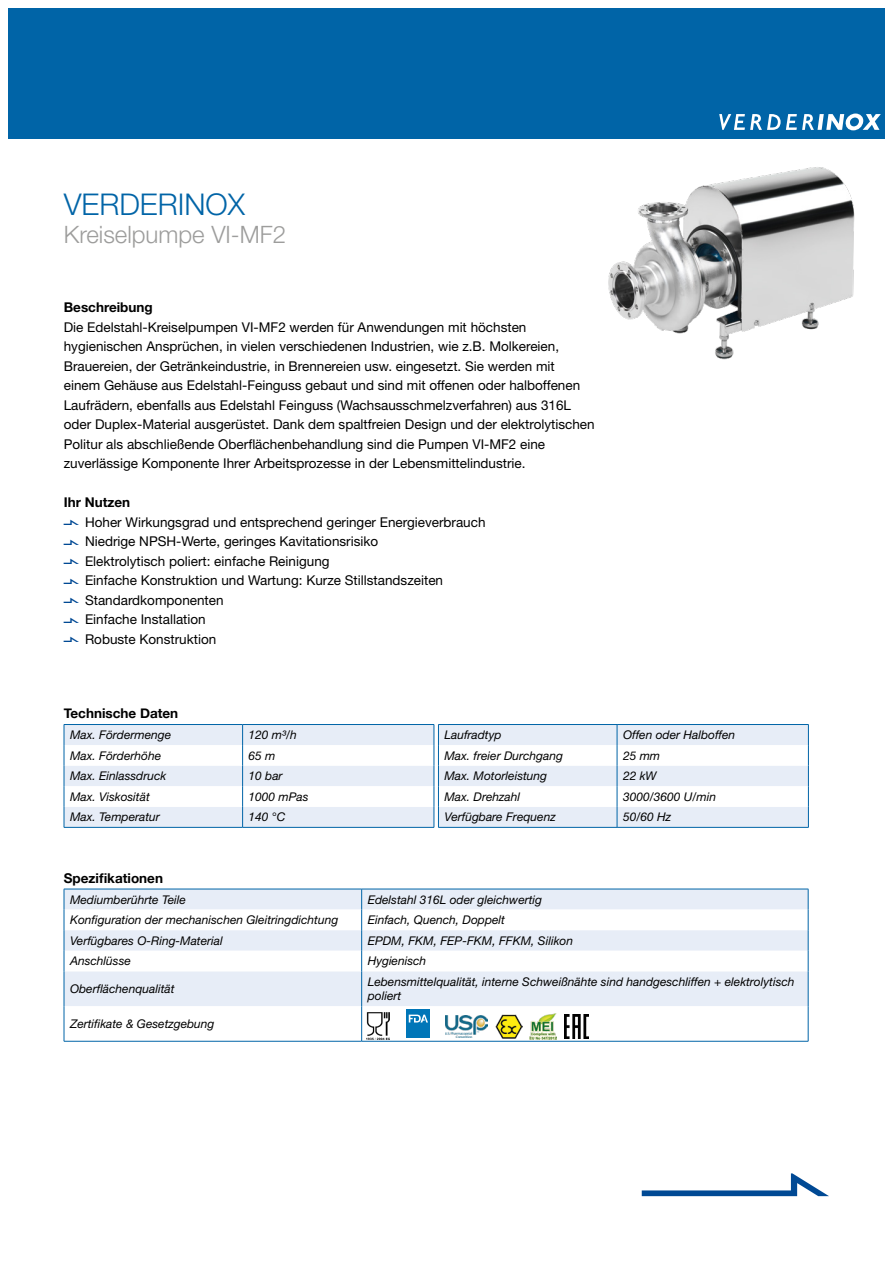
<style>
.page{position:relative;width:893px;height:1263px;background:#fff}
.page>*{position:absolute;margin:0;border:0;box-sizing:border-box;transform-origin:0 0}
.t1{font:300 30px "Helvetica Neue LT Std";color:#0064a7}
.t2{font:300 24px "Helvetica Neue LT Std";color:#9d9d9c}
.t3{font:13.5px/19.5px "Helvetica Neue LT Std";color:#000}
.t4{font:700 13.5px "Helvetica Neue";color:#000}
.t5{font:700 13.5px "Helvetica Neue LT Std";color:#000}
.t6{font:italic 12px/14.4px "Helvetica Neue LT Std";color:#000}
.s1{font-weight:700}
.s2{font-family:"The Verder Bullit";font-size:13.8px;color:#004994}
</style>
<div class="page">
<div style="left:9px;top:9px;width:875px;height:130px;background:#0064a7"></div>
<svg style="left:642px;top:1173px;width:187px;height:23px"></svg>
<img style="left:608px;top:167px;width:247px;height:193px">
<svg style="left:719px;top:114px;width:162px;height:16px"></svg>
<div style="left:65px;top:724px;width:743px;height:103px;background:#e7edf7"></div>
<svg style="left:65px;top:745px;width:743px;height:62px"></svg>
<hr style="left:64px;top:724px;width:179px;height:1px;background:#0064a7">
<hr style="left:243px;top:724px;width:191px;height:1px;background:#0064a7">
<hr style="left:438px;top:724px;width:179px;height:1px;background:#0064a7">
<hr style="left:617px;top:724px;width:192px;height:1px;background:#0064a7">
<svg style="left:64px;top:725px;width:1px;height:102px"></svg>
<svg style="left:808px;top:725px;width:1px;height:102px"></svg>
<hr style="left:64px;top:827px;width:179px;height:1px;background:#0064a7">
<hr style="left:243px;top:827px;width:191px;height:1px;background:#0064a7">
<hr style="left:438px;top:827px;width:179px;height:1px;background:#0064a7">
<hr style="left:617px;top:827px;width:192px;height:1px;background:#0064a7">
<svg style="left:242px;top:725px;width:1px;height:102px"></svg>
<svg style="left:434px;top:725px;width:5px;height:102px"></svg>
<svg style="left:617px;top:725px;width:1px;height:102px"></svg>
<div style="left:65px;top:890px;width:743px;height:19px;background:#e7edf7"></div>
<svg style="left:65px;top:909px;width:743px;height:132px"></svg>
<hr style="left:64px;top:889px;width:298px;height:1px;background:#0064a7">
<hr style="left:362px;top:889px;width:446px;height:1px;background:#0064a7">
<svg style="left:64px;top:889px;width:1px;height:82px"></svg>
<svg style="left:808px;top:889px;width:1px;height:82px"></svg>
<hr style="left:64px;top:971px;width:1px;height:35px;background:#0064a7">
<hr style="left:808px;top:971px;width:1px;height:35px;background:#0064a7">
<hr style="left:64px;top:1006px;width:1px;height:35px;background:#0064a7">
<hr style="left:808px;top:1006px;width:1px;height:35px;background:#0064a7">
<hr style="left:64px;top:1041px;width:298px;height:1px;background:#0064a7">
<hr style="left:362px;top:1041px;width:446px;height:1px;background:#0064a7">
<svg style="left:361px;top:889px;width:1px;height:82px"></svg>
<hr style="left:361px;top:971px;width:1px;height:35px;background:#0064a7">
<hr style="left:361px;top:1006px;width:1px;height:35px;background:#0064a7">
<img style="left:529px;top:1013px;width:28px;height:27px">
<img style="left:495px;top:1014px;width:28px;height:25px">
<img style="left:367px;top:1013px;width:23px;height:26px">
<img style="left:446px;top:1015px;width:42px;height:22px">
<img style="left:564px;top:1014px;width:25px;height:25px">
<div style="left:407px;top:1009px;width:23px;height:28px;background:#0076b8"></div>
<svg style="left:409px;top:1014px;width:19px;height:8px"></svg>
<h1 class="t1" style="left:64px;top:185px;width:183px">VERDERINOX</h1>
<h2 class="t2" style="left:64px;top:220px;width:224px">Kreiselpumpe VI-MF2</h2>
<p class="t5" style="left:64px;top:299px;width:91px">Beschreibung</p>
<p class="t3" style="left:64px;top:317px;width:532px">Die Edelstahl-Kreiselpumpen VI-MF2 werden für Anwendungen mit höchsten hygienischen Ansprüchen, in vielen verschiedenen Industrien, wie z.B. Molkereien, Brauereien, der Getränkeindustrie, in Brennereien usw. eingesetzt. Sie werden mit einem Gehäuse aus Edelstahl-Feinguss gebaut und sind mit offenen oder halboffenen Laufrädern, ebenfalls aus Edelstahl Feinguss (Wachsausschmelzverfahren) aus 316L oder Duplex-Material ausgerüstet. Dank dem spaltfreien Design und der elektrolytischen Politur als abschließende Oberflächenbehandlung sind die Pumpen VI-MF2 eine zuverlässige Komponente Ihrer Arbeitsprozesse in der Lebensmittelindustrie.</p>
<p class="t3" style="left:64px;top:492px;width:423px"><span class="s1">Ihr Nutzen<br></span><span class="s2">V</span> Hoher Wirkungsgrad und entsprechend geringer Energieverbrauch <span class="s2">V</span> Niedrige NPSH-Werte, geringes Kavitationsrisiko<br><span class="s2">V</span> Elektrolytisch poliert: einfache Reinigung<br><span class="s2">V</span> Einfache Konstruktion und Wartung: Kurze Stillstandszeiten<br><span class="s2">V</span> Standardkomponenten<br><span class="s2">V</span> Einfache Installation<br><span class="s2">V</span> Robuste Konstruktion</p>
<p class="t4" style="left:64px;top:703px;width:116px">Technische Daten</p>
<p class="t6" style="left:70px;top:727px;width:103px">Max. Fördermenge</p>
<p class="t6" style="left:249px;top:727px;width:50px">120 m³/h</p>
<p class="t6" style="left:444px;top:727px;width:59px">Laufradtyp</p>
<p class="t6" style="left:623px;top:727px;width:114px">Offen oder Halboffen</p>
<p class="t6" style="left:70px;top:748px;width:93px">Max. Förderhöhe</p>
<p class="t6" style="left:249px;top:748px;width:28px">65 m</p>
<p class="t6" style="left:444px;top:748px;width:120px">Max. freier Durchgang</p>
<p class="t6" style="left:623px;top:748px;width:39px">25 mm</p>
<p class="t6" style="left:70px;top:768px;width:98px">Max. Einlassdruck</p>
<p class="t6" style="left:249px;top:768px;width:36px">10 bar</p>
<p class="t6" style="left:444px;top:768px;width:104px">Max. Motorleistung</p>
<p class="t6" style="left:623px;top:768px;width:35px">22 kW</p>
<p class="t6" style="left:70px;top:789px;width:81px">Max. Viskosität</p>
<p class="t6" style="left:249px;top:789px;width:62px">1000 mPas</p>
<p class="t6" style="left:444px;top:789px;width:77px">Max. Drehzahl</p>
<p class="t6" style="left:623px;top:789px;width:94px">3000/3600 U/min</p>
<p class="t6" style="left:70px;top:810px;width:91px">Max. Temperatur</p>
<p class="t6" style="left:249px;top:810px;width:38px">140 °C</p>
<p class="t6" style="left:444px;top:810px;width:113px">Verfügbare Frequenz</p>
<p class="t6" style="left:623px;top:810px;width:50px">50/60 Hz</p>
<p class="t4" style="left:64px;top:867px;width:101px">Spezifikationen</p>
<p class="t6" style="left:70px;top:892px;width:118px">Mediumberührte Teile</p>
<p class="t6" style="left:368px;top:892px;width:176px">Edelstahl 316L oder gleichwertig</p>
<p class="t6" style="left:70px;top:912px;width:270px">Konfiguration der mechanischen Gleitringdichtung</p>
<p class="t6" style="left:368px;top:912px;width:139px">Einfach, Quench, Doppelt</p>
<p class="t6" style="left:70px;top:933px;width:154px">Verfügbares O-Ring-Material</p>
<p class="t6" style="left:368px;top:933px;width:207px">EPDM, FKM, FEP-FKM, FFKM, Silikon</p>
<p class="t6" style="left:70px;top:954px;width:62px">Anschlüsse</p>
<p class="t6" style="left:368px;top:954px;width:60px">Hygienisch</p>
<p class="t6" style="left:70px;top:981px;width:106px">Oberflächenqualität</p>
<p class="t6" style="left:368px;top:974px;width:428px">Lebensmittelqualität, interne Schweißnähte sind handgeschliffen + elektrolytisch poliert</p>
<p class="t6" style="left:70px;top:1016px;width:146px">Zertifikate &amp; Gesetzgebung</p>
</div>
